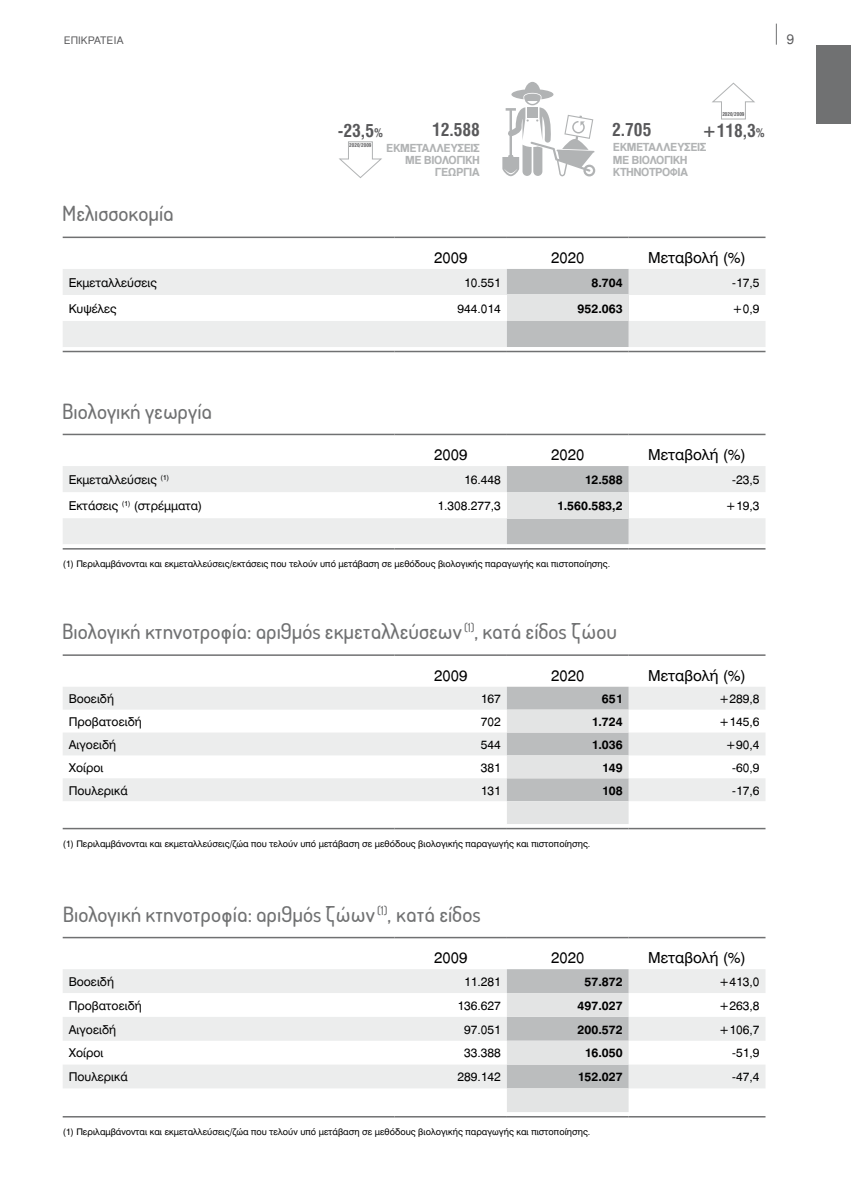
<style>
.page{position:relative;width:851px;height:1195px;background:#fff}
.page>*{position:absolute;margin:0;border:0;box-sizing:border-box;transform-origin:0 0}
.t1{font:500 21px "Aka Acid Dosis";color:#707172}
.t2{font:700 18px "Mg Helvetica Cond";color:#58585a}
.t3{font:15px "Mg Helvetica";color:#000}
.t4{font:13.5px "Gr Helvetica";color:#58585a}
.t5{font:12px "Mg Helvetica";color:#000}
.t6{font:700 12px "Mg Helvetica";color:#000}
.t7{font:700 11.25px/12.1px "Gr Helvetica";letter-spacing:-.04em;color:#b1b3b4}
.t8{font:10.5px "Gr Helvetica";color:#58585a}
.t9{font:9px "Mg Helvetica";color:#000}
.t10{font:700 5.25px "Mg Helvetica Cond";color:#58585a}
.s1{font-size:12px}
</style>
<div class="page">
<svg style="left:63px;top:269px;width:702px;height:82px"></svg>
<hr style="left:63px;top:237px;width:331px;height:1px;background:#707172">
<hr style="left:394px;top:237px;width:113px;height:1px;background:#707172">
<hr style="left:507px;top:237px;width:121px;height:1px;background:#707172">
<hr style="left:628px;top:237px;width:137px;height:1px;background:#707172">
<hr style="left:63px;top:351px;width:331px;height:1px;background:#707172">
<hr style="left:394px;top:351px;width:113px;height:1px;background:#707172">
<hr style="left:507px;top:351px;width:121px;height:1px;background:#707172">
<hr style="left:628px;top:351px;width:137px;height:1px;background:#707172">
<svg style="left:63px;top:466px;width:702px;height:78px"></svg>
<hr style="left:63px;top:434px;width:331px;height:1px;background:#707172">
<hr style="left:394px;top:434px;width:113px;height:1px;background:#707172">
<hr style="left:507px;top:434px;width:121px;height:1px;background:#707172">
<hr style="left:628px;top:434px;width:137px;height:1px;background:#707172">
<hr style="left:63px;top:548px;width:331px;height:2px;background:#707172">
<hr style="left:394px;top:548px;width:113px;height:2px;background:#707172">
<hr style="left:507px;top:548px;width:121px;height:2px;background:#707172">
<hr style="left:628px;top:548px;width:137px;height:2px;background:#707172">
<svg style="left:63px;top:687px;width:702px;height:141px"></svg>
<hr style="left:63px;top:654px;width:331px;height:2px;background:#707172">
<hr style="left:394px;top:654px;width:113px;height:2px;background:#707172">
<hr style="left:507px;top:654px;width:121px;height:2px;background:#707172">
<hr style="left:628px;top:654px;width:137px;height:2px;background:#707172">
<hr style="left:63px;top:828px;width:331px;height:1px;background:#707172">
<hr style="left:394px;top:828px;width:113px;height:1px;background:#707172">
<hr style="left:507px;top:828px;width:121px;height:1px;background:#707172">
<hr style="left:628px;top:828px;width:137px;height:1px;background:#707172">
<svg style="left:63px;top:969px;width:702px;height:143px"></svg>
<hr style="left:63px;top:937px;width:331px;height:1px;background:#707172">
<hr style="left:394px;top:937px;width:113px;height:1px;background:#707172">
<hr style="left:507px;top:937px;width:121px;height:1px;background:#707172">
<hr style="left:628px;top:937px;width:137px;height:1px;background:#707172">
<hr style="left:63px;top:1116px;width:331px;height:1px;background:#707172">
<hr style="left:394px;top:1116px;width:113px;height:1px;background:#707172">
<hr style="left:507px;top:1116px;width:121px;height:1px;background:#707172">
<hr style="left:628px;top:1116px;width:137px;height:1px;background:#707172">
<svg style="left:502px;top:82px;width:93px;height:95px"></svg>
<svg style="left:712px;top:82px;width:43px;height:38px"></svg>
<svg style="left:339px;top:141px;width:43px;height:37px"></svg>
<svg style="left:775px;top:24px;width:1px;height:21px"></svg>
<div style="left:816px;top:45px;width:34px;height:79px;background:#707172"></div>
<p class="t8" style="left:64px;top:35px;width:61px">ΕΠΙΚΡΑΤΕΙΑ</p>
<h3 class="t4" style="left:786px;top:33px;width:9px">9</h3>
<p class="t10" style="left:722px;top:111px;width:24px">2020/2009</p>
<h1 class="t1" style="left:62px;top:200px;width:113px">Μελισσοκομία</h1>
<h2 class="t2" style="left:432px;top:120px;width:50px">12.588</h2>
<h2 class="t2" style="left:612px;top:120px;width:41px">2.705</h2>
<p class="t7" style="left:613px;top:142px;width:95px">ΕΚΜΕΤΑΛΛΕΥΣΕΙΣ<br>ΜΕ ΒΙΟΛΟΓΙΚΗ<br>ΚΤΗΝΟΤΡΟΦΙΑ</p>
<h2 class="t2" style="left:702px;top:120px;width:64px">+118,3<span class="s1">%</span></h2>
<h2 class="t2" style="left:338px;top:120px;width:47px">-23,5<span class="s1">%</span></h2>
<p class="t10" style="left:349px;top:143px;width:24px">2020/2009</p>
<p class="t7" style="left:386px;top:142px;width:95px;text-align:right">ΕΚΜΕΤΑΛΛΕΥΣΕΙΣ<br>ΜΕ ΒΙΟΛΟΓΙΚΗ<br>ΓΕΩΡΓΙΑ</p>
<h3 class="t3" style="left:434px;top:248px;width:35px">2009</h3>
<h3 class="t3" style="left:551px;top:248px;width:35px">2020</h3>
<h3 class="t3" style="left:648px;top:248px;width:99px">Μεταβολή (%)</h3>
<h3 class="t5" style="left:69px;top:275px;width:90px">Εκμεταλλεύσεις</h3>
<h3 class="t5" style="left:464px;top:275px;width:38px">10.551</h3>
<h3 class="t6" style="left:591px;top:275px;width:33px">8.704</h3>
<h3 class="t5" style="left:732px;top:275px;width:29px">-17,5</h3>
<h3 class="t5" style="left:69px;top:301px;width:50px">Κυψέλες</h3>
<h3 class="t5" style="left:457px;top:301px;width:45px">944.014</h3>
<h3 class="t6" style="left:577px;top:301px;width:46px">952.063</h3>
<h3 class="t5" style="left:732px;top:301px;width:28px">+0,9</h3>
<h1 class="t1" style="left:62px;top:397px;width:152px">Βιολογική γεωργία</h1>
<h3 class="t3" style="left:434px;top:445px;width:35px">2009</h3>
<h3 class="t3" style="left:551px;top:445px;width:35px">2020</h3>
<h3 class="t3" style="left:648px;top:445px;width:99px">Μεταβολή (%)</h3>
<h3 class="t5" style="left:69px;top:472px;width:102px">Εκμεταλλεύσεις <sup>(1)</sup></h3>
<h3 class="t5" style="left:464px;top:472px;width:38px">16.448</h3>
<h3 class="t6" style="left:584px;top:472px;width:40px">12.588</h3>
<h3 class="t5" style="left:732px;top:472px;width:29px">-23,5</h3>
<h3 class="t5" style="left:69px;top:498px;width:135px">Εκτάσεις <sup>(1)</sup> (στρέμματα)</h3>
<h3 class="t5" style="left:437px;top:498px;width:65px">1.308.277,3</h3>
<h3 class="t6" style="left:557px;top:498px;width:67px">1.560.583,2</h3>
<h3 class="t5" style="left:725px;top:498px;width:35px">+19,3</h3>
<p class="t9" style="left:63px;top:559px;width:549px">(1) Περιλαμβάνονται και εκμεταλλεύσεις/εκτάσεις που τελούν υπό μετάβαση σε μεθόδους βιολογικής παραγωγής και πιστοποίησης.</p>
<h1 class="t1" style="left:62px;top:618px;width:556px">Βιολογική κτηνοτροφία: αριθμός εκμεταλλεύσεων <sup>(1)</sup>, κατά είδος ζώου</h1>
<h3 class="t3" style="left:434px;top:666px;width:35px">2009</h3>
<h3 class="t3" style="left:551px;top:666px;width:35px">2020</h3>
<h3 class="t3" style="left:648px;top:666px;width:99px">Μεταβολή (%)</h3>
<h3 class="t5" style="left:69px;top:691px;width:47px">Βοοειδή</h3>
<h3 class="t5" style="left:481px;top:691px;width:22px">167</h3>
<h3 class="t6" style="left:601px;top:691px;width:22px">651</h3>
<h3 class="t5" style="left:719px;top:691px;width:42px">+289,8</h3>
<h3 class="t5" style="left:69px;top:714px;width:75px">Προβατοειδή</h3>
<h3 class="t5" style="left:481px;top:714px;width:22px">702</h3>
<h3 class="t6" style="left:591px;top:714px;width:33px">1.724</h3>
<h3 class="t5" style="left:719px;top:714px;width:42px">+145,6</h3>
<h3 class="t5" style="left:69px;top:737px;width:49px">Αιγοειδή</h3>
<h3 class="t5" style="left:481px;top:737px;width:22px">544</h3>
<h3 class="t6" style="left:591px;top:737px;width:33px">1.036</h3>
<h3 class="t5" style="left:725px;top:737px;width:35px">+90,4</h3>
<h3 class="t5" style="left:69px;top:760px;width:36px">Χοίροι</h3>
<h3 class="t5" style="left:481px;top:760px;width:22px">381</h3>
<h3 class="t6" style="left:601px;top:760px;width:22px">149</h3>
<h3 class="t5" style="left:732px;top:760px;width:29px">-60,9</h3>
<h3 class="t5" style="left:69px;top:783px;width:60px">Πουλερικά</h3>
<h3 class="t5" style="left:481px;top:783px;width:22px">131</h3>
<h3 class="t6" style="left:601px;top:783px;width:22px">108</h3>
<h3 class="t5" style="left:732px;top:783px;width:29px">-17,6</h3>
<p class="t9" style="left:63px;top:838px;width:529px">(1) Περιλαμβάνονται και εκμεταλλεύσεις/ζώα που τελούν υπό μετάβαση σε μεθόδους βιολογικής παραγωγής και πιστοποίησης.</p>
<h1 class="t1" style="left:63px;top:900px;width:419px">Βιολογική κτηνοτροφία: αριθμός ζώων <sup>(1)</sup>, κατά είδος</h1>
<h3 class="t3" style="left:434px;top:949px;width:35px">2009</h3>
<h3 class="t3" style="left:551px;top:949px;width:35px">2020</h3>
<h3 class="t3" style="left:648px;top:949px;width:99px">Μεταβολή (%)</h3>
<h3 class="t5" style="left:69px;top:974px;width:47px">Βοοειδή</h3>
<h3 class="t5" style="left:464px;top:974px;width:38px">11.281</h3>
<h3 class="t6" style="left:584px;top:974px;width:40px">57.872</h3>
<h3 class="t5" style="left:719px;top:974px;width:42px">+413,0</h3>
<h3 class="t5" style="left:69px;top:998px;width:75px">Προβατοειδή</h3>
<h3 class="t5" style="left:457px;top:998px;width:45px">136.627</h3>
<h3 class="t6" style="left:577px;top:998px;width:46px">497.027</h3>
<h3 class="t5" style="left:719px;top:998px;width:42px">+263,8</h3>
<h3 class="t5" style="left:69px;top:1022px;width:49px">Αιγοειδή</h3>
<h3 class="t5" style="left:464px;top:1022px;width:38px">97.051</h3>
<h3 class="t6" style="left:577px;top:1022px;width:46px">200.572</h3>
<h3 class="t5" style="left:719px;top:1022px;width:42px">+106,7</h3>
<h3 class="t5" style="left:69px;top:1046px;width:36px">Χοίροι</h3>
<h3 class="t5" style="left:464px;top:1046px;width:38px">33.388</h3>
<h3 class="t6" style="left:584px;top:1046px;width:40px">16.050</h3>
<h3 class="t5" style="left:732px;top:1046px;width:29px">-51,9</h3>
<h3 class="t5" style="left:69px;top:1070px;width:60px">Πουλερικά</h3>
<h3 class="t5" style="left:457px;top:1070px;width:45px">289.142</h3>
<h3 class="t6" style="left:577px;top:1069px;width:46px">152.027</h3>
<h3 class="t5" style="left:732px;top:1070px;width:29px">-47,4</h3>
<p class="t9" style="left:63px;top:1126px;width:529px">(1) Περιλαμβάνονται και εκμεταλλεύσεις/ζώα που τελούν υπό μετάβαση σε μεθόδους βιολογικής παραγωγής και πιστοποίησης.</p>
</div>
